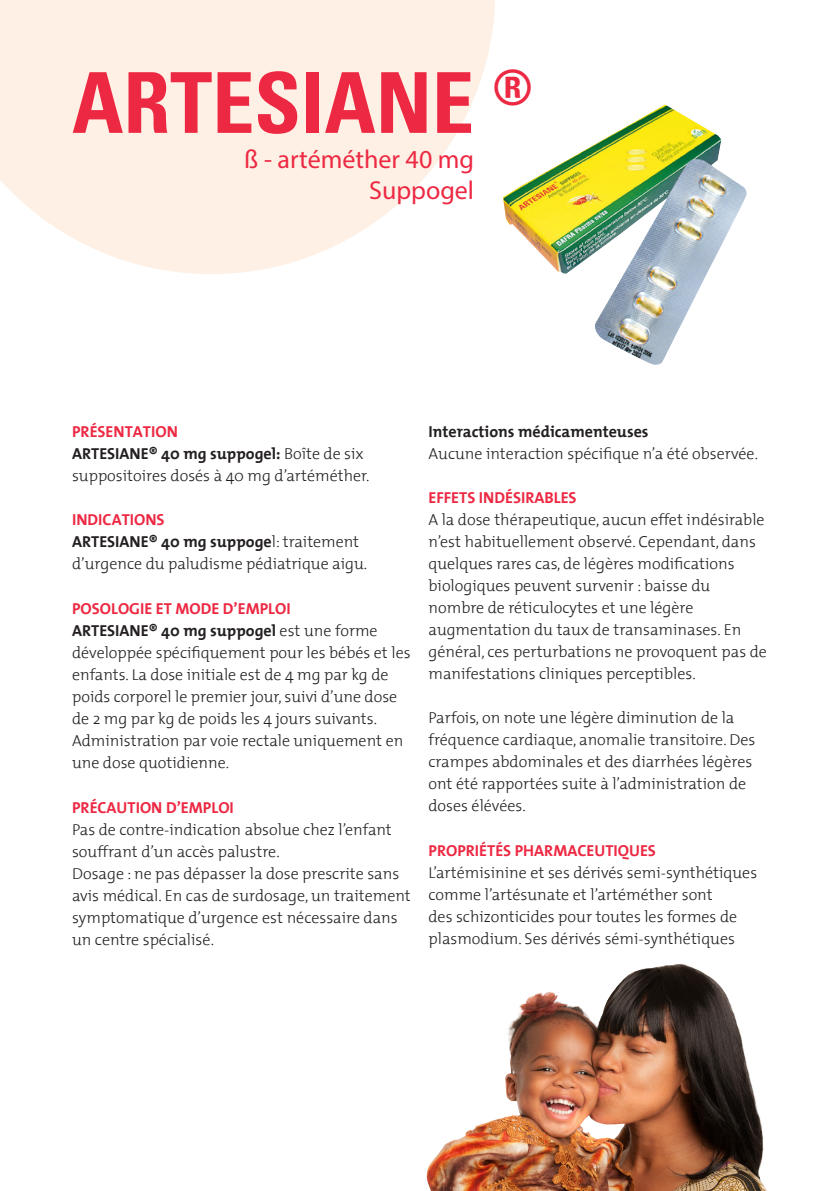
<style>
.page{position:relative;width:840px;height:1191px;background:#fff}
.page>*{position:absolute;margin:0;border:0;box-sizing:border-box;transform-origin:0 0}
.t1{font:700 condensed 84px "Univers LT Std";color:#ed2842}
.t2{font:26px "Myriad Pro";color:#ed2842}
.Body{font:300 16px/22px "The Mix";color:#231f20}
.Tss_titel{font:700 16px "The Mix";color:#ed2842}
.Body-2{font:700 16px "The Mix";color:#231f20}
.s1{font-weight:700}
</style>
<div class="page">
<svg style="left:0;top:0;width:495px;height:274px;fill:#fef0e4"></svg>
<img style="left:503px;top:104px;width:243px;height:261px">
<img style="left:426px;top:964px;width:341px;height:227px">
<p class="t1" style="left:72px;top:51px;width:462px">ARTESIANE <sup>®</sup></p>
<p class="t2" style="left:244px;top:143px;width:231px">ß - artéméther 40 mg</p>
<p class="t2" style="left:369px;top:175px;width:106px">Suppogel</p>
<p class="Tss_titel" style="left:72px;top:418px;width:107px">PRÉSENTATION</p>
<p class="Body" style="left:72px;top:441px;width:299px"><span class="s1">ARTESIANE® 40 mg suppogel:</span> Boîte de six suppositoires dosés à 40 mg d’artéméther.</p>
<p class="Tss_titel" style="left:72px;top:506px;width:94px">INDICATIONS</p>
<p class="Body" style="left:72px;top:530px;width:296px"><span class="s1">ARTESIANE® 40 mg suppoge</span>l: traitement d’urgence du paludisme pédiatrique aigu.</p>
<p class="Tss_titel" style="left:72px;top:595px;width:220px">POSOLOGIE ET MODE D’EMPLOI</p>
<p class="Body" style="left:72px;top:619px;width:340px"><span class="s1">ARTESIANE® 40 mg suppogel</span> est une forme développée spécifiquement pour les bébés et les enfants. La dose initiale est de 4 mg par kg de poids corporel le premier jour, suivi d’une dose de 2 mg par kg de poids les 4 jours suivants.<br>Administration par voie rectale uniquement en une dose quotidienne.</p>
<p class="Tss_titel" style="left:72px;top:794px;width:163px">PRÉCAUTION D’EMPLOI</p>
<p class="Body" style="left:72px;top:817px;width:321px">Pas de contre-indication absolue chez l’enfant souffrant d’un accès palustre.</p>
<p class="Body" style="left:72px;top:861px;width:340px">Dosage : ne pas dépasser la dose prescrite sans avis médical. En cas de surdosage, un traitement symptomatique d’urgence est nécessaire dans un centre spécialisé.</p>
<p class="Body-2" style="left:428px;top:418px;width:221px">Interactions médicamenteuses</p>
<p class="Body" style="left:428px;top:441px;width:331px">Aucune interaction spécifique n’a été observée.</p>
<p class="Tss_titel" style="left:428px;top:484px;width:149px">EFFETS INDÉSIRABLES</p>
<p class="Body" style="left:428px;top:508px;width:340px">A la dose thérapeutique, aucun effet indésirable n’est habituellement observé. Cependant, dans quelques rares cas, de légères modifications biologiques peuvent survenir : baisse du nombre de réticulocytes et une légère augmentation du taux de transaminases. En général, ces perturbations ne provoquent pas de manifestations cliniques perceptibles.</p>
<p class="Body" style="left:428px;top:706px;width:328px">Parfois, on note une légère diminution de la fréquence cardiaque, anomalie transitoire. Des crampes abdominales et des diarrhées légères ont été rapportées suite à l’administration de doses élévées.</p>
<p class="Tss_titel" style="left:428px;top:837px;width:229px">PROPRIÉTÉS PHARMACEUTIQUES</p>
<p class="Body" style="left:428px;top:861px;width:330px">L’artémisinine et ses dérivés semi-synthétiques comme l’artésunate et l’artéméther sont<br>des schizonticides pour toutes les formes de plasmodium. Ses dérivés sémi-synthétiques</p>
</div>
